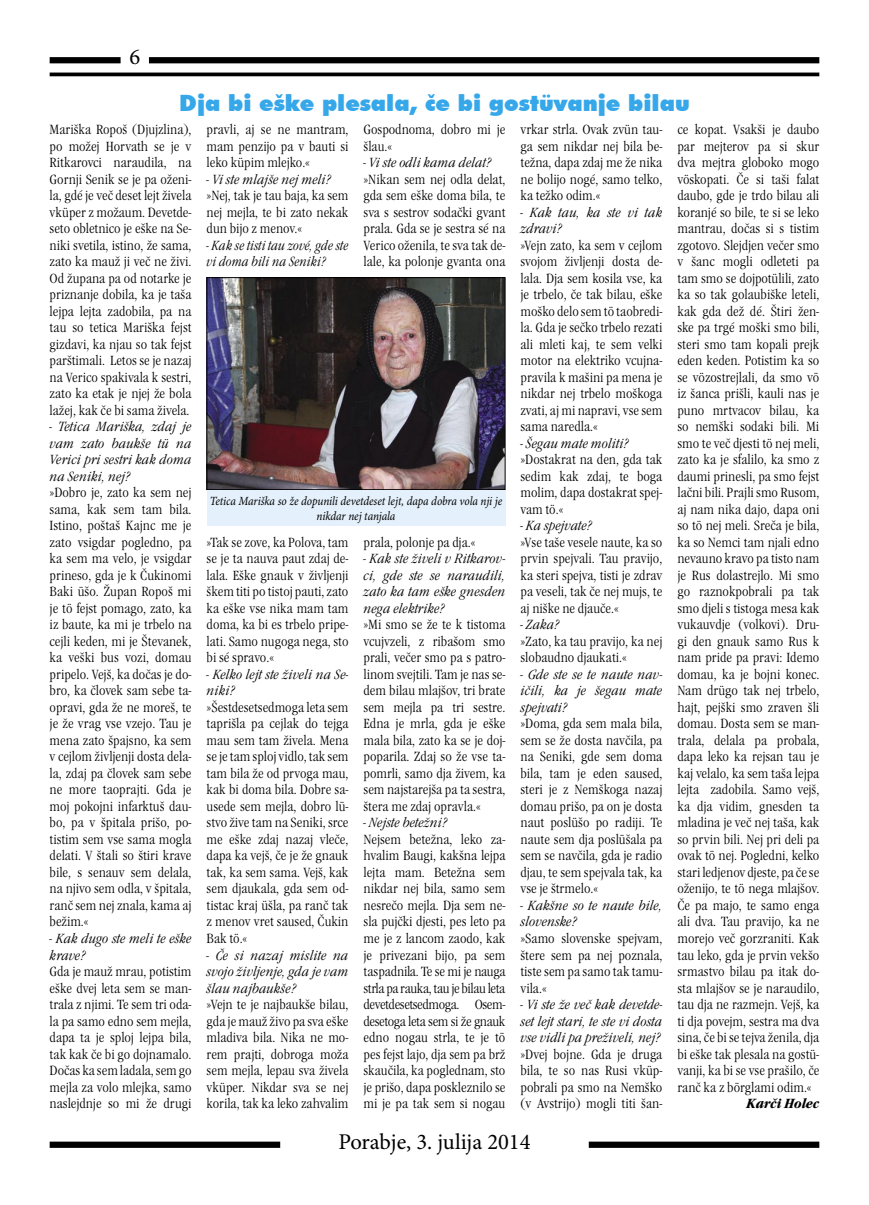
<style>
.page{position:relative;width:869px;height:1205px;background:#fff}
.page>*{position:absolute;margin:0;border:0;box-sizing:border-box;transform-origin:0 0}
.cím{font:900 22.5px "Futura BT";color:#36a7e9}
.t1{font:22.5px "Minion Pro";color:#000}
.ujszoveg{font:13.75px/16.5px "Garamond Itc TEE Ligh Cond";color:#000;text-align:justify;scale:1.07 1}
.ujszoveg-2{font:13.75px/16.5px "Garamond Itc TEE Ligh Cond Ital";color:#000;text-align:justify;scale:1.07 1}
.ujszoveg-3{font:13.75px/16.5px "Garamond Itc TEE Ligh Cond Ital";color:#000}
.ujalairas{font:italic 700 condensed 13.75px "Garamond Itc TEE";color:#000;scale:1.07 1}
.szoveg{font:italic 12.5px/15px "Minion Pro";letter-spacing:-.005em;color:#000;text-align:center;scale:.9 1}
</style>
<div class="page">
<hr style="left:50px;top:73px;width:769px;height:3px;background:#000">
<div style="left:50px;top:57px;width:70px;height:6px;background:#000"></div>
<div style="left:149px;top:57px;width:670px;height:6px;background:#000"></div>
<div style="left:50px;top:1141px;width:230px;height:7px;background:#000"></div>
<div style="left:588px;top:1141px;width:231px;height:7px;background:#000"></div>
<img style="left:208px;top:279px;width:295px;height:209px">
<div style="left:206px;top:277px;width:299px;height:213px;border:1px solid #000"></div>
<div style="left:206px;top:490px;width:299px;height:35px;background:#e4f0fb"></div>
<h1 class="t1" style="left:129px;top:44px;width:12px">6</h1>
<p class="cím" style="left:179px;top:90px;width:512px">Dja bi eške plesala, če bi gostüvanje bilau</p>
<p class="ujszoveg" style="left:50px;top:122px;width:134px">Mariška Ropoš (Djujzlina), po možej Horvath se je v Ritkarovci naraudila, na Gornji Senik se je pa oženi&shy;la, gdé je več deset lejt živela vküper z možaum. Devetde&shy;seto obletnico je eške na Se&shy;niki svetila, istino, že sama, zato ka mauž ji več ne živi.<br>Od župana pa od notarke je priznanje dobila, ka je taša lejpa lejta zadobila, pa na tau so tetica Mariška fejst gizdavi, ka njau so tak fejst parštimali. Letos se je nazaj na Verico spakivala k sestri, zato ka etak je njej že bola lažej, kak če bi sama živela.</p>
<p class="ujszoveg-2" style="left:50px;top:419px;width:134px">- Tetica Mariška, zdaj je vam zato baukše tü na Verici pri sestri kak doma na Seniki, nej?</p>
<p class="ujszoveg" style="left:50px;top:485px;width:134px">»Dobro je, zato ka sem nej sama, kak sem tam bila.<br>Istino, poštaš Kajnc me je zato vsigdar pogledno, pa ka sem ma velo, je vsigdar prineso, gda je k Čukinomi Baki üšo. Župan Ropoš mi je tö fejst pomago, zato, ka iz baute, ka mi je trbelo na cejli keden, mi je Števanek, ka veški bus vozi, domau pripelo. Vejš, ka dočas je do&shy;bro, ka človek sam sebe ta&shy;opravi, gda že ne moreš, te je že vrag vse vzejo. Tau je mena zato špajsno, ka sem v cejlom življenji dosta dela&shy;la, zdaj pa človek sam sebe ne more taoprajti. Gda je moj pokojni infarktuš dau&shy;bo, pa v špitala prišo, po&shy;tistim sem vse sama mogla delati. V štali so štiri krave bile, s senauv sem delala, na njivo sem odla, v špitala, ranč sem nej znala, kama aj bežim.«</p>
<p class="ujszoveg-2" style="left:50px;top:930px;width:134px">- Kak dugo ste meli te eške krave?</p>
<p class="ujszoveg" style="left:50px;top:963px;width:134px">Gda je mauž mrau, potistim eške dvej leta sem se man&shy;trala z njimi. Te sem tri oda&shy;la pa samo edno sem mejla, dapa ta je sploj lejpa bila, tak kak če bi go dojnamalo.<br>Dočas ka sem ladala, sem go mejla za volo mlejka, samo naslejdnje so mi že drugi</p>
<p class="ujszoveg" style="left:206px;top:122px;width:134px">pravli, aj se ne mantram, mam penzijo pa v bauti si leko küpim mlejko.«</p>
<p class="ujszoveg-2" style="left:206px;top:171px;width:118px">- Vi ste mlajše nej meli?</p>
<p class="ujszoveg" style="left:206px;top:188px;width:134px">»Nej, tak je tau baja, ka sem nej mejla, te bi zato nekak dun bijo z menov.«</p>
<p class="ujszoveg-3" style="left:206px;top:237px;width:143px">- Kak se tisti tau zové, gde ste vi doma bili na Seniki?</p>
<p class="ujszoveg" style="left:363px;top:122px;width:134px">Gospodnoma, dobro mi je šlau.«</p>
<p class="ujszoveg-2" style="left:363px;top:155px;width:121px">- Vi ste odli kama delat?</p>
<p class="ujszoveg" style="left:363px;top:171px;width:134px">»Nikan sem nej odla delat, gda sem eške doma bila, te sva s sestrov sodački gvant prala. Gda se je sestra sé na Verico oženila, te sva tak de&shy;lale, ka polonje gvanta ona</p>
<p class="szoveg" style="left:210px;top:494px;width:326px">Tetica Mariška so že dopunili devetdeset lejt, dapa dobra vola nji je nikdar nej tanjala</p>
<p class="ujszoveg" style="left:206px;top:534px;width:134px">»Tak se zove, ka Polova, tam se je ta nauva paut zdaj de&shy;lala. Eške gnauk v življenji škem titi po tistoj pauti, zato ka eške vse nika mam tam doma, ka bi es trbelo pripe&shy;lati. Samo nugoga nega, sto bi sé spravo.«</p>
<p class="ujszoveg-2" style="left:206px;top:666px;width:134px">- Kelko lejt ste živeli na Se&shy;niki?</p>
<p class="ujszoveg" style="left:206px;top:699px;width:134px">»Šestdesetsedmoga leta sem taprišla pa cejlak do tejga mau sem tam živela. Mena se je tam sploj vidlo, tak sem tam bila že od prvoga mau, kak bi doma bila. Dobre sa&shy;usede sem mejla, dobro lü&shy;stvo žive tam na Seniki, srce me eške zdaj nazaj vleče, dapa ka vejš, če je že gnauk tak, ka sem sama. Vejš, kak sem djaukala, gda sem od&shy;tistac kraj üšla, pa ranč tak z menov vret saused, Čukin Bak tö.«</p>
<p class="ujszoveg-2" style="left:206px;top:947px;width:134px">- Če si nazaj mislite na svojo življenje, gda je vam šlau najbaukše?</p>
<p class="ujszoveg" style="left:206px;top:996px;width:134px">»Vejn te je najbaukše bilau, gda je mauž živo pa sva eške mladiva bila. Nika ne mo&shy;rem prajti, dobroga moža sem mejla, lepau sva živela vküper. Nikdar sva se nej korila, tak ka leko zahvalim</p>
<p class="ujszoveg" style="left:363px;top:534px;width:106px">prala, polonje pa dja.«</p>
<p class="ujszoveg-2" style="left:363px;top:551px;width:134px">- Kak ste živeli v Ritkarov&shy;ci, gde ste se naraudili, zato ka tam eške gnesden nega elektrike?</p>
<p class="ujszoveg" style="left:363px;top:617px;width:134px">»Mi smo se že te k tistoma vcujvzeli, z ribašom smo prali, večer smo pa s patro&shy;linom svejtili. Tam je nas se&shy;dem bilau mlajšov, tri brate sem mejla pa tri sestre.<br>Edna je mrla, gda je eške mala bila, zato ka se je doj&shy;poparila. Zdaj so že vse ta&shy;pomrli, samo dja živem, ka sem najstarejša pa ta sestra, štera me zdaj opravla.«</p>
<p class="ujszoveg-2" style="left:363px;top:815px;width:80px">- Nejste betežni?</p>
<p class="ujszoveg" style="left:363px;top:831px;width:134px">Nejsem betežna, leko za&shy;hvalim Baugi, kakšna lejpa lejta mam. Betežna sem nikdar nej bila, samo sem nesrečo mejla. Dja sem ne&shy;sla pujčki djesti, pes leto pa me je z lancom zaodo, kak je privezani bijo, pa sem taspadnila. Te se mi je nauga strla pa rauka, tau je bilau leta devetdesetsedmoga. Osem&shy;desetoga leta sem si že gnauk edno nogau strla, te je tö pes fejst lajo, dja sem pa brž skaučila, ka poglednam, sto je prišo, dapa poskleznilo se mi je pa tak sem si nogau</p>
<p class="ujszoveg" style="left:520px;top:122px;width:134px">vrkar strla. Ovak zvün tau&shy;ga sem nikdar nej bila be&shy;težna, dapa zdaj me že nika ne bolijo nogé, samo telko, ka težko odim.«</p>
<p class="ujszoveg-2" style="left:520px;top:204px;width:134px">- Kak tau, ka ste vi tak zdravi?</p>
<p class="ujszoveg" style="left:520px;top:237px;width:134px">»Vejn zato, ka sem v cejlom svojom življenji dosta de&shy;lala. Dja sem kosila vse, ka je trbelo, če tak bilau, eške moško delo sem tö taobredi&shy;la. Gda je sečko trbelo rezati ali mleti kaj, te sem velki motor na elektriko vcujna&shy;pravila k mašini pa mena je nikdar nej trbelo moškoga zvati, aj mi napravi, vse sem sama naredla.«</p>
<p class="ujszoveg-2" style="left:520px;top:435px;width:103px">- Šegau mate moliti?</p>
<p class="ujszoveg" style="left:520px;top:452px;width:134px">»Dostakrat na den, gda tak sedim kak zdaj, te boga molim, dapa dostakrat spej&shy;vam tö.«</p>
<p class="ujszoveg-2" style="left:520px;top:518px;width:69px">- Ka spejvate?</p>
<p class="ujszoveg" style="left:520px;top:534px;width:134px">»Vse taše vesele naute, ka so prvin spejvali. Tau pravijo, ka steri spejva, tisti je zdrav pa veseli, tak če nej mujs, te aj niške ne djauče.«</p>
<p class="ujszoveg-2" style="left:520px;top:617px;width:38px">- Zaka?</p>
<p class="ujszoveg" style="left:520px;top:633px;width:134px">»Zato, ka tau pravijo, ka nej slobaudno djaukati.«</p>
<p class="ujszoveg-2" style="left:520px;top:666px;width:134px">- Gde ste se te naute nav&shy;ičili, ka je šegau mate spejvati?</p>
<p class="ujszoveg" style="left:520px;top:716px;width:134px">»Doma, gda sem mala bila, sem se že dosta navčila, pa na Seniki, gde sem doma bila, tam je eden saused, steri je z Nemškoga nazaj domau prišo, pa on je dosta naut poslüšo po radiji. Te naute sem dja poslüšala pa sem se navčila, gda je radio djau, te sem spejvala tak, ka vse je štrmelo.«</p>
<p class="ujszoveg-2" style="left:520px;top:897px;width:134px">- Kakšne so te naute bile, slovenske?</p>
<p class="ujszoveg" style="left:520px;top:930px;width:134px">»Samo slovenske spejvam, štere sem pa nej poznala, tiste sem pa samo tak tamu&shy;vila.«</p>
<p class="ujszoveg-2" style="left:520px;top:996px;width:134px">- Vi ste že več kak devetde&shy;set lejt stari, te ste vi dosta vse vidli pa preživeli, nej?</p>
<p class="ujszoveg" style="left:520px;top:1046px;width:134px">»Dvej bojne. Gda je druga bila, te so nas Rusi vküp&shy;pobrali pa smo na Nemško (v Avstrijo) mogli titi šan-</p>
<h1 class="t1" style="left:338px;top:1128px;width:194px">Porabje, 3. julija 2014</h1>
<p class="ujszoveg" style="left:677px;top:122px;width:134px">ce kopat. Vsakši je daubo par mejterov pa si skur dva mejtra globoko mogo vöskopati. Če si taši falat daubo, gde je trdo bilau ali koranjé so bile, te si se leko mantrau, dočas si s tistim zgotovo. Slejdjen večer smo v šanc mogli odleteti pa tam smo se dojpotülili, zato ka so tak golaubiške leteli, kak gda dež dé. Štiri žen&shy;ske pa trgé moški smo bili, steri smo tam kopali prejk eden keden. Potistim ka so se vözostrejlali, da smo vö iz šanca prišli, kauli nas je puno mrtvacov bilau, ka so nemški sodaki bili. Mi smo te več djesti tö nej meli, zato ka je sfalilo, ka smo z daumi prinesli, pa smo fejst lačni bili. Prajli smo Rusom, aj nam nika dajo, dapa oni so tö nej meli. Sreča je bila, ka so Nemci tam njali edno nevauno kravo pa tisto nam je Rus dolastrejlo. Mi smo go raznokpobrali pa tak smo djeli s tistoga mesa kak vukauvdje (volkovi). Dru&shy;gi den gnauk samo Rus k nam pride pa pravi: Idemo domau, ka je bojni konec.<br>Nam drügo tak nej trbelo, hajt, pejški smo zraven šli domau. Dosta sem se man&shy;trala, delala pa probala, dapa leko ka rejsan tau je kaj velalo, ka sem taša lejpa lejta zadobila. Samo vejš, ka dja vidim, gnesden ta mladina je več nej taša, kak so prvin bili. Nej pri deli pa ovak tö nej. Pogledni, kelko stari ledjenov djeste, pa če se oženijo, te tö nega mlajšov.<br>Če pa majo, te samo enga ali dva. Tau pravijo, ka ne morejo več gorzraniti. Kak tau leko, gda je prvin vekšo srmastvo bilau pa itak do&shy;sta mlajšov se je naraudilo, tau dja ne razmejn. Vejš, ka ti dja povejm, sestra ma dva sina, če bi se tejva ženila, dja bi eške tak plesala na gostü&shy;vanji, ka bi se vse prašilo, če ranč ka z börglami odim.«</p>
<p class="ujalairas" style="left:746px;top:1095px;width:69px">Karči Holec</p>
</div>
